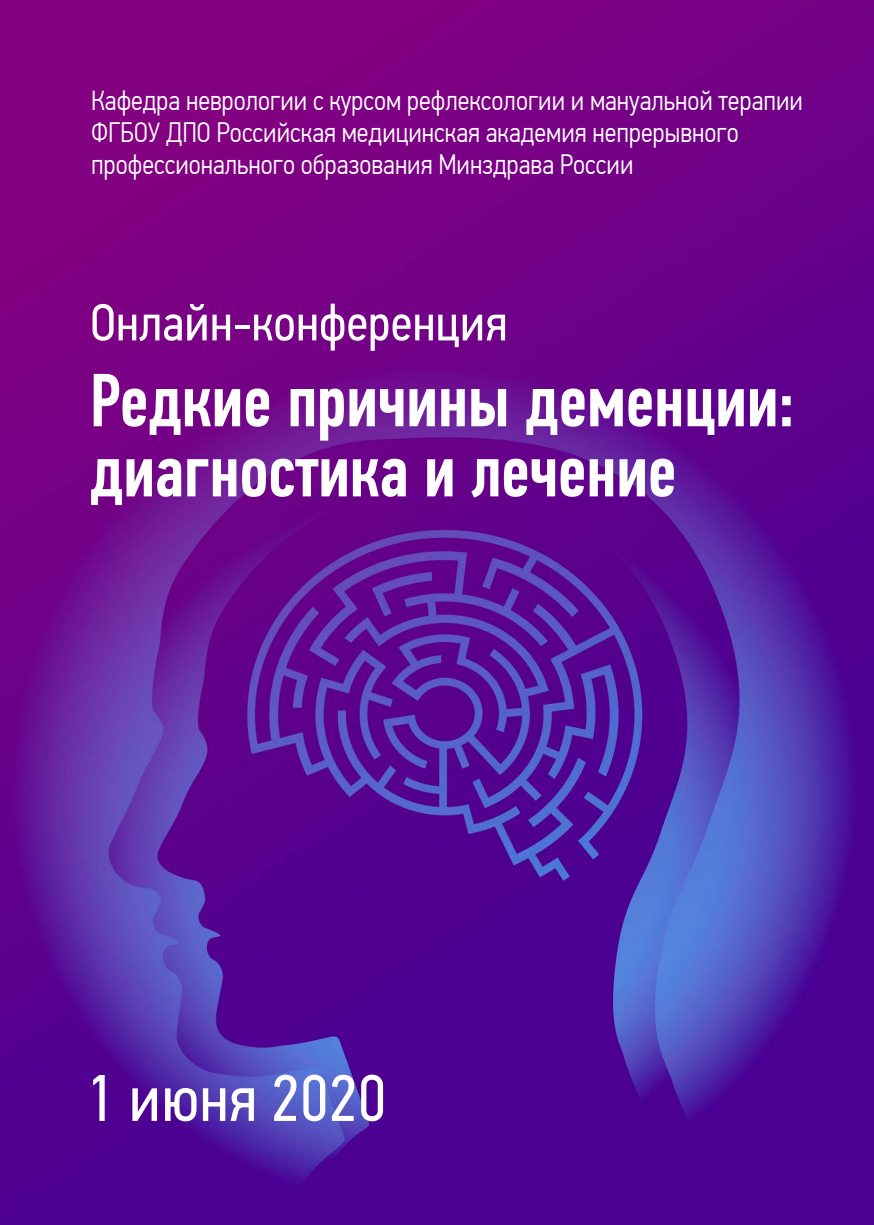
<style>
.page{position:relative;width:874px;height:1225px;background:#fff}
.page>*{position:absolute;margin:0;border:0;box-sizing:border-box;transform-origin:0 0}
.t1{font:500 75.2px/70px "PF Din Text Comp Pro";color:#fff}
.t2{font:66px "PF Din Text Cond Pro";color:#fff}
.t3{font:52px "PF Din Text Cond Pro";color:#fff}
.t4{font:300 28px/31.6px "PF Din Text Cond Pro";color:#fff}
</style>
<div class="page">
<img style="left:0;top:0;width:873px;height:1225px">
<p class="t4" style="left:91px;top:85px;width:713px">Кафедра неврологии с курсом рефлексологии и мануальной терапии<br>ФГБОУ ДПО Российская медицинская академия непрерывного профессионального образования Минздрава России</p>
<h3 class="t3" style="left:90px;top:292px;width:418px">Онлайн-конференция</h3>
<h1 class="t1" style="left:90px;top:366px;width:705px">Редкие причины деменции: диагностика и лечение</h1>
<h2 class="t2" style="left:86px;top:1059px;width:302px">1 июня 2020</h2>
</div>
